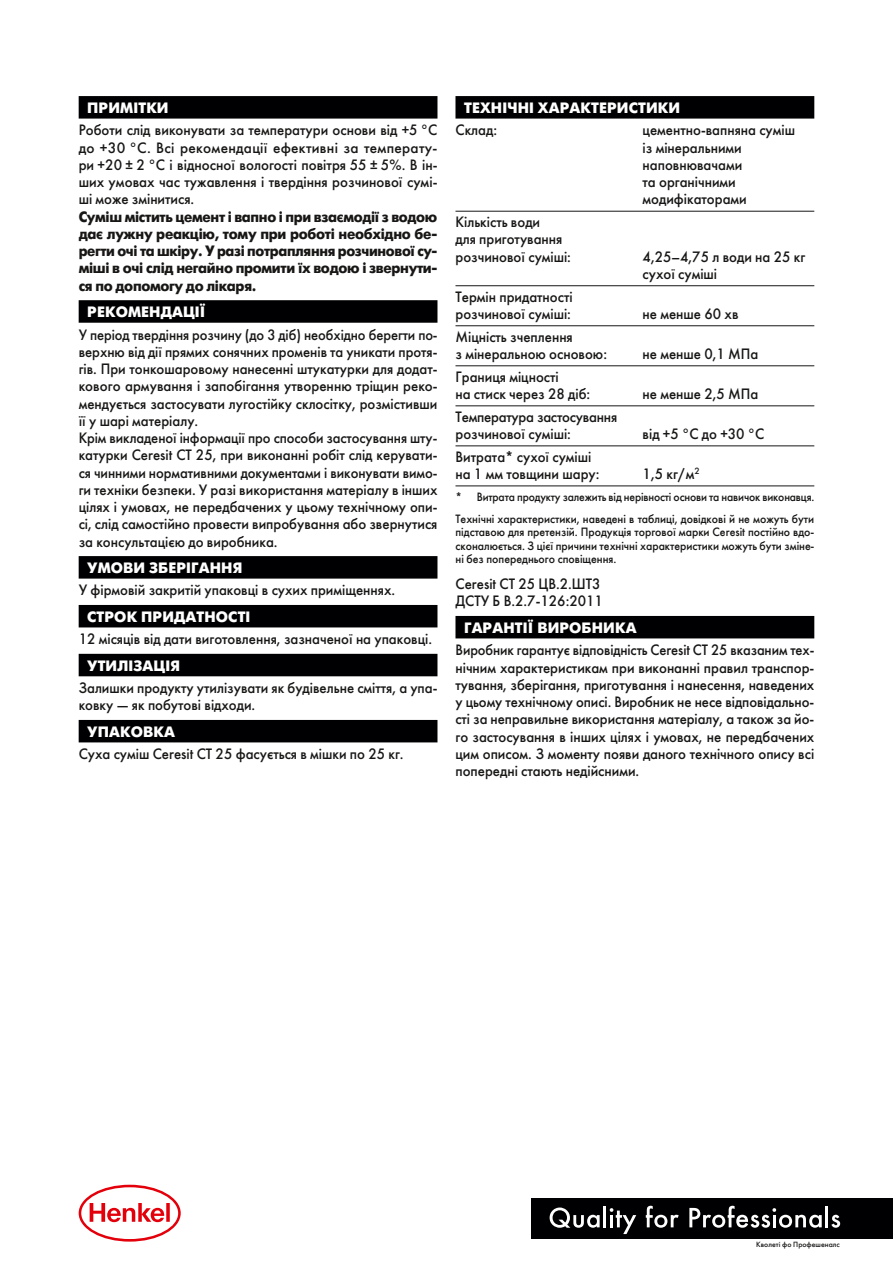
<style>
.page{position:relative;width:893px;height:1263px;background:#fff}
.page>*{position:absolute;margin:0;border:0;box-sizing:border-box;transform-origin:0 0}
.t1{font:15px/17.2px "Futura Futuris";color:#181716;scale:.93 1}
.t2{font:15px/17.2px "Futura Futuris";color:#181716;scale:.95 1}
.t3{font:700 15px/17.2px "Futura Futuris";letter-spacing:-.02em;color:#181716;text-align:justify;scale:.94 1}
.t4{font:700 15px "Futura Futuris";letter-spacing:.01em;color:#fff}
.t5{font:12px/13.5px "Futura Futuris";color:#181716;text-align:justify;scale:.95 1}
.t6{font:12px/22px "Futura Futuris";color:#181716;scale:.94 1}
.t7{font:7.5px "Futura Futuris";color:#181716}
</style>
<div class="page">
<svg style="left:79px;top:1185px;width:102px;height:56px"></svg>
<div style="left:531px;top:1198px;width:362px;height:40px;background:#000002"></div>
<svg style="left:831px;top:1215px;width:9px;height:13px"></svg>
<hr style="left:825px;top:1206px;width:3px;height:21px;background:#fff">
<svg style="left:689px;top:1206px;width:133px;height:22px"></svg>
<hr style="left:603px;top:1206px;width:3px;height:21px;background:#fff">
<svg style="left:550px;top:1207px;width:50px;height:21px"></svg>
<svg style="left:610px;top:1208px;width:26px;height:26px"></svg>
<svg style="left:646px;top:1206px;width:33px;height:22px"></svg>
<div style="left:79px;top:96px;width:358px;height:23px;background:#000002"></div>
<div style="left:79px;top:300px;width:358px;height:23px;background:#000002"></div>
<div style="left:79px;top:556px;width:358px;height:23px;background:#000002"></div>
<div style="left:79px;top:605px;width:358px;height:22px;background:#000002"></div>
<div style="left:79px;top:654px;width:358px;height:22px;background:#000002"></div>
<div style="left:79px;top:720px;width:358px;height:22px;background:#000002"></div>
<div style="left:455px;top:96px;width:359px;height:23px;background:#000002"></div>
<hr style="left:455px;top:211px;width:359px;height:1px;background:#181716">
<hr style="left:455px;top:285px;width:359px;height:1px;background:#181716">
<hr style="left:455px;top:325px;width:359px;height:1px;background:#181716">
<hr style="left:455px;top:365px;width:359px;height:1px;background:#181716">
<hr style="left:455px;top:405px;width:359px;height:1px;background:#181716">
<hr style="left:455px;top:445px;width:359px;height:1px;background:#181716">
<hr style="left:455px;top:485px;width:359px;height:1px;background:#181716">
<div style="left:455px;top:616px;width:359px;height:22px;background:#000002"></div>
<p class="t4" style="left:87px;top:99px;width:83px">ПРИМІТКИ</p>
<p class="t2" style="left:79px;top:122px;width:379px;text-align:justify">Роботи слід виконувати за температури основи від +5 °C до +30 °C. Всі рекомендації ефективні за температу&shy;ри +20 ± 2 °C і відносної вологості повітря 55 ± 5%. В ін&shy;ших умовах час тужавлення і твердіння розчинової сумі&shy;ші може змінитися.</p>
<p class="t3" style="left:79px;top:208px;width:383px">Суміш містить цемент і вапно і при взаємодії з водою дає лужну реакцію, тому при роботі необхідно бе&shy;регти очі та шкіру. У разі потрапляння розчинової су&shy;міші в очі слід негайно промити їх водою і звернути&shy;ся по допомогу до лікаря.</p>
<p class="t4" style="left:87px;top:303px;width:120px">РЕКОМЕНДАЦІЇ</p>
<p class="t1" style="left:79px;top:326px;width:387px">У період твердіння розчину (до 3 діб) необхідно берегти по&shy;верхню від дії прямих сонячних променів та уникати протя&shy;гів. При тонкошаровому нанесенні штукатурки для додат&shy;кового армування і запобігання утворенню тріщин реко&shy;мендується застосувати лугостійку склосітку, розмістивши її у шарі матеріалу.<br>Крім викладеної інформації про способи застосування шту&shy;катурки Ceresit СТ 25, при виконанні робіт слід керувати&shy;ся чинними нормативними документами і виконувати вимо&shy;ги техніки безпеки. У разі використання матеріалу в інших цілях і умовах, не передбачених у цьому технічному опи&shy;сі, слід самостійно провести випробування або звернутися за консультацією до виробника.</p>
<p class="t4" style="left:87px;top:559px;width:157px">УМОВИ ЗБЕРІГАННЯ</p>
<p class="t2" style="left:79px;top:582px;width:335px">У фірмовій закритій упаковці в сухих приміщеннях.</p>
<p class="t4" style="left:87px;top:608px;width:165px">СТРОК ПРИДАТНОСТІ</p>
<p class="t2" style="left:79px;top:631px;width:374px">12 місяців від дати виготовлення, зазначеної на упаковці.</p>
<p class="t4" style="left:87px;top:657px;width:94px">УТИЛІЗАЦІЯ</p>
<p class="t2" style="left:79px;top:679px;width:379px">Залишки продукту утилізувати як будівельне сміття, а упа&shy;ковку — як побутові відходи.</p>
<p class="t4" style="left:87px;top:723px;width:89px">УПАКОВКА</p>
<p class="t2" style="left:79px;top:746px;width:344px">Суха суміш Ceresit СТ 25 фасується в мішки по 25 кг.</p>
<p class="t4" style="left:464px;top:99px;width:218px">ТЕХНІЧНІ ХАРАКТЕРИСТИКИ</p>
<p class="t2" style="left:455px;top:122px;width:45px">Склад:</p>
<p class="t2" style="left:643px;top:122px;width:162px">цементно-вапняна суміш із мінеральними наповнювачами<br>та органічними модифікаторами</p>
<p class="t2" style="left:455px;top:214px;width:123px">Кількість води<br>для приготування розчинової суміші:</p>
<p class="t2" style="left:643px;top:248px;width:173px">4,25–4,75 л води на 25 кг сухої суміші</p>
<p class="t2" style="left:455px;top:288px;width:125px">Термін придатності розчинової суміші:</p>
<p class="t2" style="left:455px;top:328px;width:161px">Міцність зчеплення<br>з мінеральною основою:</p>
<p class="t2" style="left:455px;top:368px;width:143px">Границя міцності<br>на стиск через 28 діб:</p>
<p class="t2" style="left:455px;top:408px;width:172px">Температура застосування розчинової суміші:</p>
<p class="t2" style="left:643px;top:305px;width:102px">не менше 60 хв</p>
<p class="t2" style="left:643px;top:345px;width:123px">не менше 0,1 МПа</p>
<p class="t2" style="left:643px;top:385px;width:123px">не менше 2,5 МПа</p>
<p class="t2" style="left:643px;top:425px;width:130px">від +5 °C до +30 °C</p>
<p class="t2" style="left:455px;top:448px;width:153px">Витрата* сухої суміші на 1 мм товщини шару:</p>
<p class="t2" style="left:643px;top:465px;width:62px">1,5 кг/м<sup>2</sup></p>
<p class="t6" style="left:455px;top:486px;width:383px">* Витрата продукту залежить від нерівності основи та навичок виконавця.<br>Технічні характеристики, наведені в таблиці, довідкові й не можуть бути</p>
<p class="t5" style="left:455px;top:526px;width:379px">підставою для претензій. Продукція торгової марки Ceresit постійно вдо&shy;сконалюється. З цієї причини технічні характеристики можуть бути зміне&shy;ні без попереднього сповіщення.</p>
<p class="t2" style="left:455px;top:576px;width:157px">Ceresit СТ 25 ЦВ.2.ШТ3<br>ДСТУ Б В.2.7-126:2011</p>
<p class="t4" style="left:464px;top:619px;width:174px">ГАРАНТІЇ ВИРОБНИКА</p>
<p class="t1" style="left:455px;top:642px;width:387px;text-align:justify">Виробник гарантує відповідність Ceresit СТ 25 вказаним тех&shy;нічним характеристикам при виконанні правил транспор&shy;тування, зберігання, приготування і нанесення, наведених у цьому технічному описі. Виробник не несе відповідально&shy;сті за неправильне використання матеріалу, а також за йо&shy;го застосування в інших цілях і умовах, не передбачених цим описом. З моменту появи даного технічного опису всі попередні стають недійсними.</p>
<p class="t7" style="left:756px;top:1240px;width:85px">Кволеті фо Профешеналс</p>
</div>
